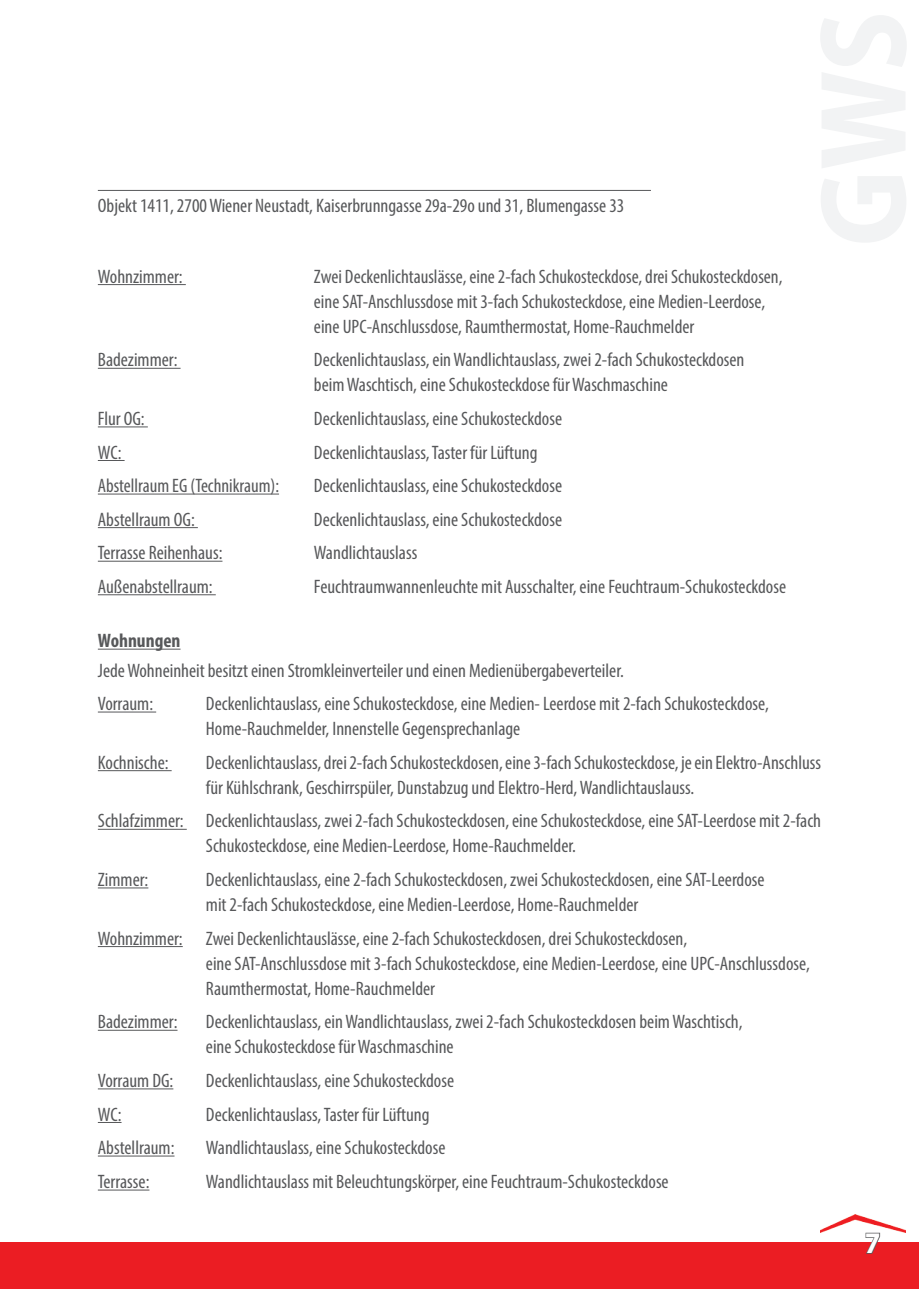
<style>
.page{position:relative;width:919px;height:1289px;background:#fff}
.page>*{position:absolute;margin:0;border:0;box-sizing:border-box;transform-origin:0 0}
.t1{font:700 30px "Myriad Pro";color:#fff;scale:.95 1}
.t2{font:condensed 19.5px/25px "Myriad Pro";color:#57585a}
.t3{font:700 condensed 19.5px "Myriad Pro";color:#57585a}
</style>
<div class="page">
<div style="left:0;top:1242px;width:918px;height:46px;background:#eb1d23"></div>
<img style="left:820px;top:1214px;width:85px;height:19px">
<svg style="left:864px;top:1231px;width:16px;height:23px"></svg>
<hr style="left:98px;top:190px;width:553px;height:1px;background:#57585a">
<hr style="left:98px;top:284px;width:88px;height:1px;background:#57585a">
<hr style="left:98px;top:368px;width:82px;height:1px;background:#57585a">
<hr style="left:98px;top:426px;width:50px;height:1px;background:#57585a">
<svg style="left:98px;top:460px;width:27px;height:1px"></svg>
<hr style="left:98px;top:493px;width:181px;height:1px;background:#57585a">
<hr style="left:98px;top:527px;width:100px;height:1px;background:#57585a">
<hr style="left:98px;top:560px;width:124px;height:1px;background:#57585a">
<hr style="left:98px;top:594px;width:118px;height:1px;background:#57585a">
<hr style="left:98px;top:648px;width:82px;height:1px;background:#57585a">
<hr style="left:98px;top:711px;width:58px;height:1px;background:#57585a">
<hr style="left:98px;top:770px;width:74px;height:1px;background:#57585a">
<hr style="left:98px;top:828px;width:89px;height:1px;background:#57585a">
<hr style="left:98px;top:887px;width:50px;height:1px;background:#57585a">
<hr style="left:98px;top:946px;width:85px;height:1px;background:#57585a">
<hr style="left:98px;top:1029px;width:79px;height:1px;background:#57585a">
<hr style="left:98px;top:1088px;width:75px;height:1px;background:#57585a">
<hr style="left:98px;top:1155px;width:76px;height:1px;background:#57585a">
<hr style="left:98px;top:1189px;width:51px;height:1px;background:#57585a">
<p class="t2" style="left:98px;top:193px;width:528px">Objekt 1411, 2700 Wiener Neustadt, Kaiserbrunngasse 29a-29o und 31, Blumengasse 33</p>
<p class="t2" style="left:98px;top:263px;width:86px">Wohnzimmer:</p>
<p class="t2" style="left:314px;top:263px;width:470px">Zwei Deckenlichtauslässe, eine 2-fach Schukosteckdose, drei Schukosteckdosen, eine SAT-Anschlussdose mit 3-fach Schukosteckdose, eine Medien-Leerdose, eine UPC-Anschlussdose, Raumthermostat, Home-Rauchmelder</p>
<p class="t2" style="left:98px;top:347px;width:81px">Badezimmer:</p>
<p class="t2" style="left:314px;top:347px;width:432px">Deckenlichtauslass, ein Wandlichtauslass, zwei 2-fach Schukosteckdosen beim Waschtisch, eine Schukosteckdose für Waschmaschine</p>
<p class="t2" style="left:98px;top:406px;width:48px">Flur OG:</p>
<p class="t2" style="left:314px;top:406px;width:250px">Deckenlichtauslass, eine Schukosteckdose</p>
<p class="t2" style="left:98px;top:439px;width:25px">WC:</p>
<p class="t2" style="left:314px;top:439px;width:225px">Deckenlichtauslass, Taster für Lüftung</p>
<p class="t2" style="left:98px;top:473px;width:183px">Abstellraum EG (Technikraum):</p>
<p class="t2" style="left:314px;top:473px;width:250px">Deckenlichtauslass, eine Schukosteckdose</p>
<p class="t2" style="left:98px;top:506px;width:98px">Abstellraum OG:</p>
<p class="t2" style="left:314px;top:506px;width:250px">Deckenlichtauslass, eine Schukosteckdose</p>
<p class="t2" style="left:98px;top:540px;width:126px">Terrasse Reihenhaus:</p>
<p class="t2" style="left:314px;top:540px;width:105px">Wandlichtauslass</p>
<p class="t2" style="left:98px;top:573px;width:116px">Außenabstellraum:</p>
<p class="t2" style="left:314px;top:573px;width:473px">Feuchtraumwannenleuchte mit Ausschalter, eine Feuchtraum-Schukosteckdose</p>
<p class="t3" style="left:98px;top:628px;width:84px">Wohnungen</p>
<p class="t2" style="left:98px;top:653px;width:527px;line-height:33.6px">Jede Wohneinheit besitzt einen Stromkleinverteiler und einen Medienübergabeverteiler.<br>Vorraum:</p>
<p class="t2" style="left:206px;top:691px;width:564px">Deckenlichtauslass, eine Schukosteckdose, eine Medien- Leerdose mit 2-fach Schukosteckdose,<br>Home-Rauchmelder, Innenstelle Gegensprechanlage</p>
<p class="t2" style="left:98px;top:749px;width:72px">Kochnische:</p>
<p class="t2" style="left:206px;top:749px;width:616px">Deckenlichtauslass, drei 2-fach Schukosteckdosen, eine 3-fach Schukosteckdose, je ein Elektro-Anschluss für Kühlschrank, Geschirrspüler, Dunstabzug und Elektro-Herd, Wandlichtauslauss.</p>
<p class="t2" style="left:206px;top:808px;width:616px;text-indent:-108px">Schlafzimmer: Deckenlichtauslass, zwei 2-fach Schukosteckdosen, eine Schukosteckdose, eine SAT-Leerdose mit 2-fach<br>Schukosteckdose, eine Medien-Leerdose, Home-Rauchmelder.</p>
<p class="t2" style="left:98px;top:866px;width:52px">Zimmer:</p>
<p class="t2" style="left:206px;top:866px;width:560px">Deckenlichtauslass, eine 2-fach Schukosteckdosen, zwei Schukosteckdosen, eine SAT-Leerdose mit 2-fach Schukosteckdose, eine Medien-Leerdose, Home-Rauchmelder</p>
<p class="t2" style="left:206px;top:925px;width:605px;text-indent:-108px">Wohnzimmer: Zwei Deckenlichtauslässe, eine 2-fach Schukosteckdosen, drei Schukosteckdosen,<br>eine SAT-Anschlussdose mit 3-fach Schukosteckdose, eine Medien-Leerdose, eine UPC-Anschlussdose,<br>Raumthermostat, Home-Rauchmelder</p>
<p class="t2" style="left:98px;top:1009px;width:81px">Badezimmer:</p>
<p class="t2" style="left:206px;top:1009px;width:538px">Deckenlichtauslass, ein Wandlichtauslass, zwei 2-fach Schukosteckdosen beim Waschtisch, eine Schukosteckdose für Waschmaschine</p>
<p class="t2" style="left:98px;top:1067px;width:77px">Vorraum DG:</p>
<p class="t2" style="left:206px;top:1067px;width:250px">Deckenlichtauslass, eine Schukosteckdose</p>
<p class="t2" style="left:98px;top:1101px;width:25px">WC:</p>
<p class="t2" style="left:206px;top:1101px;width:225px">Deckenlichtauslass, Taster für Lüftung</p>
<p class="t2" style="left:98px;top:1134px;width:78px">Abstellraum:</p>
<p class="t2" style="left:206px;top:1134px;width:241px">Wandlichtauslass, eine Schukosteckdose</p>
<p class="t2" style="left:98px;top:1168px;width:53px">Terrasse:</p>
<p class="t2" style="left:206px;top:1168px;width:464px">Wandlichtauslass mit Beleuchtungskörper, eine Feuchtraum-Schukosteckdose</p>
<h1 class="t1" style="left:864px;top:1223px;width:18px">7</h1>
</div>
